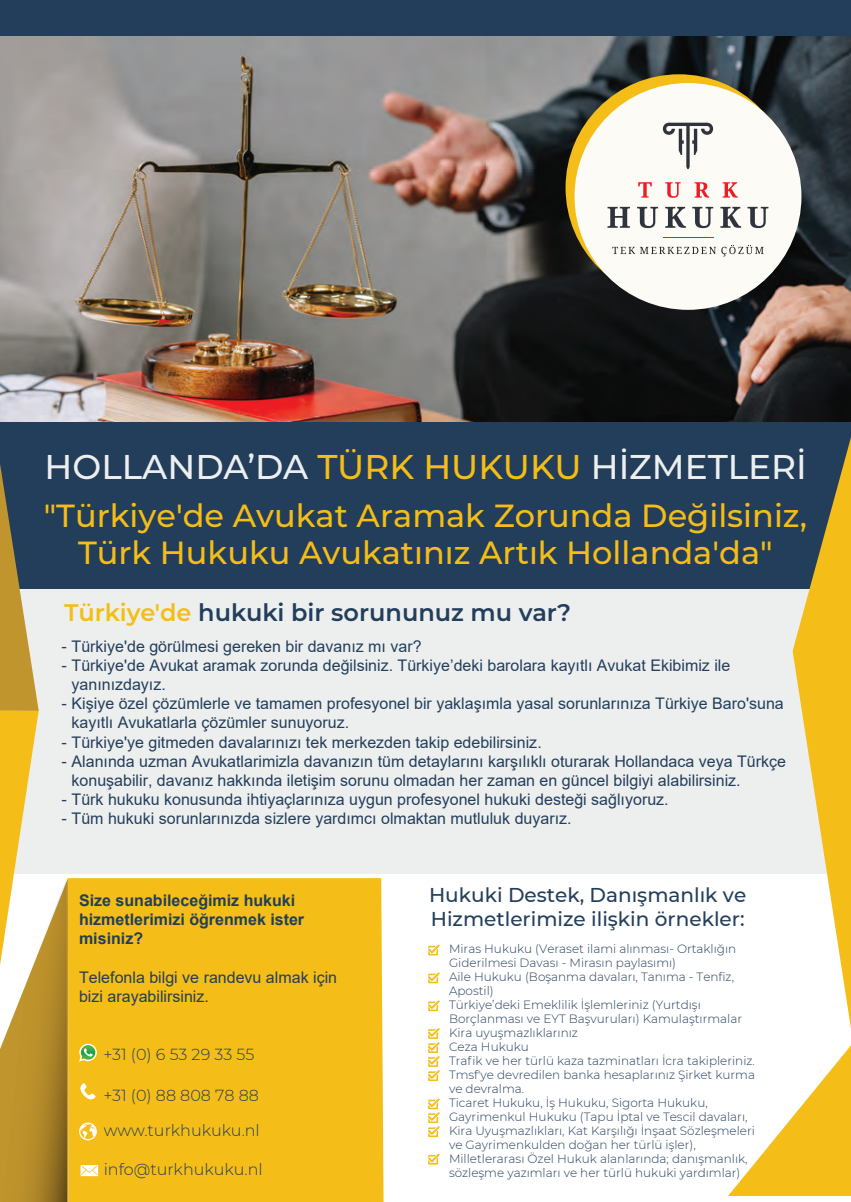
<style>
.page{position:relative;width:851px;height:1202px;background:#fff}
.page>*{position:absolute;margin:0;border:0;box-sizing:border-box;transform-origin:0 0}
.t1{font:500 34.4px "Montserrat";color:#edefef}
.t2{font:500 32px/36.8px "Montserrat";color:#f4bd17;text-align:center}
.t3{font:600 24px "Montserrat";color:#233e5b}
.t4{font:500 20px/24px "Montserrat";color:#233e5b}
.t5{font:16px/19.2px "Arial";color:#233e5b}
.t6{font:300 16px "Montserrat";color:#233e5b}
.t7{font:700 16px/19.2px "Arial";color:#233e5b}
.t8{font:300 12px/14px "Montserrat";color:#233e5b}
.s1{color:#f4bd17}
.s2{font-family:"Montserrat";font-weight:500}
</style>
<div class="page">
<img style="left:0;top:36px;width:850px;height:386px">
<div style="left:0;top:0;width:850px;height:36px;background:#233e5b"></div>
<div style="left:7px;top:589px;width:832px;height:285px;background:#edefef"></div>
<div style="left:68px;top:878px;width:315px;height:324px;background:#f4bd17"></div>
<svg style="left:428px;top:944px;width:11px;height:11px"></svg>
<svg style="left:428px;top:972px;width:11px;height:11px"></svg>
<svg style="left:428px;top:1000px;width:11px;height:11px"></svg>
<svg style="left:428px;top:1028px;width:11px;height:53px"></svg>
<svg style="left:428px;top:1098px;width:11px;height:39px"></svg>
<svg style="left:80px;top:1083px;width:16px;height:17px"></svg>
<svg style="left:79px;top:1122px;width:18px;height:18px"></svg>
<svg style="left:79px;top:1044px;width:18px;height:18px"></svg>
<div style="left:0;top:422px;width:850px;height:167px;background:#233e5b"></div>
<svg style="left:0;top:316px;width:68px;height:886px"></svg>
<svg style="left:727px;top:413px;width:123px;height:783px"></svg>
<div style="left:565px;top:74px;width:227px;height:227px;background:#f4bd17;border-radius:50%"></div>
<div style="left:574px;top:83px;width:227px;height:227px;background:#fdfbf6;border-radius:50%"></div>
<svg style="left:612px;top:245px;width:151px;height:11px"></svg>
<svg style="left:638px;top:182px;width:13px;height:16px"></svg>
<svg style="left:665px;top:182px;width:15px;height:16px"></svg>
<svg style="left:694px;top:182px;width:15px;height:16px"></svg>
<svg style="left:722px;top:182px;width:15px;height:16px"></svg>
<svg style="left:607px;top:207px;width:22px;height:21px"></svg>
<svg style="left:637px;top:207px;width:21px;height:21px"></svg>
<svg style="left:665px;top:207px;width:20px;height:21px"></svg>
<svg style="left:692px;top:207px;width:21px;height:21px"></svg>
<svg style="left:720px;top:207px;width:21px;height:21px"></svg>
<svg style="left:747px;top:207px;width:21px;height:21px"></svg>
<svg style="left:662px;top:123px;width:52px;height:46px"></svg>
<hr style="left:662px;top:237px;width:51px;height:1px;background:#ee1d23">
<svg style="left:81px;top:1165px;width:17px;height:11px"></svg>
<svg style="left:428px;top:1154px;width:11px;height:10px"></svg>
<h1 class="t1" style="left:45px;top:443px;width:763px">HOLLANDA’DA <span class="s1">TÜRK HUKUKU</span> HİZMETLERİ</h1>
<h2 class="t2" style="left:44px;top:496px;width:764px">"Türkiye'de Avukat Aramak Zorunda Değilsiniz,<br>Türk Hukuku Avukatınız Artık Hollanda'da"</h2>
<h3 class="t3" style="left:64px;top:595px;width:508px"><span class="s1">Türkiye'de</span> hukuki bir sorununuz mu var?</h3>
<p class="t5" style="left:61px;top:636px;width:362px"><span class="s2">-</span> Türkiye'de görülmesi gereken bir davanız mı var?</p>
<p class="t5" style="left:72px;top:655px;width:660px;text-indent:-10px"><span class="s2">-</span> Türkiye'de Avukat aramak zorunda değilsiniz. Türkiye’deki barolara kayıtlı Avukat Ekibimiz ile yanınızdayız.</p>
<p class="t5" style="left:72px;top:694px;width:713px;text-indent:-10px"><span class="s2">-</span> Kişiye özel çözümlerle ve tamamen profesyonel bir yaklaşımla yasal sorunlarınıza Türkiye Baro'suna kayıtlı Avukatlarla çözümler sunuyoruz.</p>
<p class="t5" style="left:61px;top:732px;width:482px"><span class="s2">-</span> Türkiye'ye gitmeden davalarınızı tek merkezden takip edebilirsiniz.</p>
<p class="t5" style="left:72px;top:751px;width:716px;text-indent:-10px"><span class="s2">-</span> Alanında uzman Avukatlarimizla davanızın tüm detaylarını karşılıklı oturarak Hollandaca veya Türkçe konuşabilir, davanız hakkında iletişim sorunu olmadan her zaman en güncel bilgiyi alabilirsiniz.</p>
<p class="t5" style="left:61px;top:790px;width:609px"><span class="s2">-</span> Türk hukuku konusunda ihtiyaçlarınıza uygun profesyonel hukuki desteği sağlıyoruz.</p>
<p class="t5" style="left:61px;top:809px;width:512px"><span class="s2">-</span> Tüm hukuki sorunlarınızda sizlere yardımcı olmaktan mutluluk duyarız.</p>
<p class="t7" style="left:79px;top:891px;width:226px">Size sunabileceğimiz hukuki hizmetlerimizi öğrenmek ister misiniz?</p>
<p class="t5" style="left:79px;top:967px;width:259px">Telefonla bilgi ve randevu almak için bizi arayabilirsiniz.</p>
<p class="t6" style="left:103px;top:1043px;width:152px">+31 (0) 6 53 29 33 55</p>
<p class="t6" style="left:103px;top:1084px;width:157px">+31 (0) 88 808 78 88</p>
<p class="t6" style="left:104px;top:1120px;width:157px">www.turkhukuku.nl</p>
<p class="t6" style="left:104px;top:1158px;width:160px">info@turkhukuku.nl</p>
<p class="t4" style="left:429px;top:882px;width:319px">Hukuki Destek, Danışmanlık ve<br>Hizmetlerimize ilişkin örnekler:</p>
<p class="t8" style="left:449px;top:941px;width:307px">Miras Hukuku (Veraset ilami alınması- Ortaklığın Giderilmesi Davası - Mirasın paylasımı)<br>Aile Hukuku (Boşanma davaları, Tanıma - Tenfiz, Apostil)<br>Türkiye’deki Emeklilik İşlemleriniz (Yurtdışı Borçlanması ve EYT Başvuruları) Kamulaştırmalar Kira uyuşmazlıklarınız<br>Ceza Hukuku<br>Trafik ve her türlü kaza tazminatları İcra takipleriniz.<br>Tmsf'ye devredilen banka hesaplarınız Şirket kurma ve devralma.<br>Ticaret Hukuku, İş Hukuku, Sigorta Hukuku, Gayrimenkul Hukuku (Tapu İptal ve Tescil davaları, Kira Uyuşmazlıkları, Kat Karşılığı İnşaat Sözleşmeleri ve Gayrimenkulden doğan her türlü işler), Milletlerarası Özel Hukuk alanlarında; danışmanlık, sözleşme yazımları ve her türlü hukuki yardımlar)</p>
</div>
